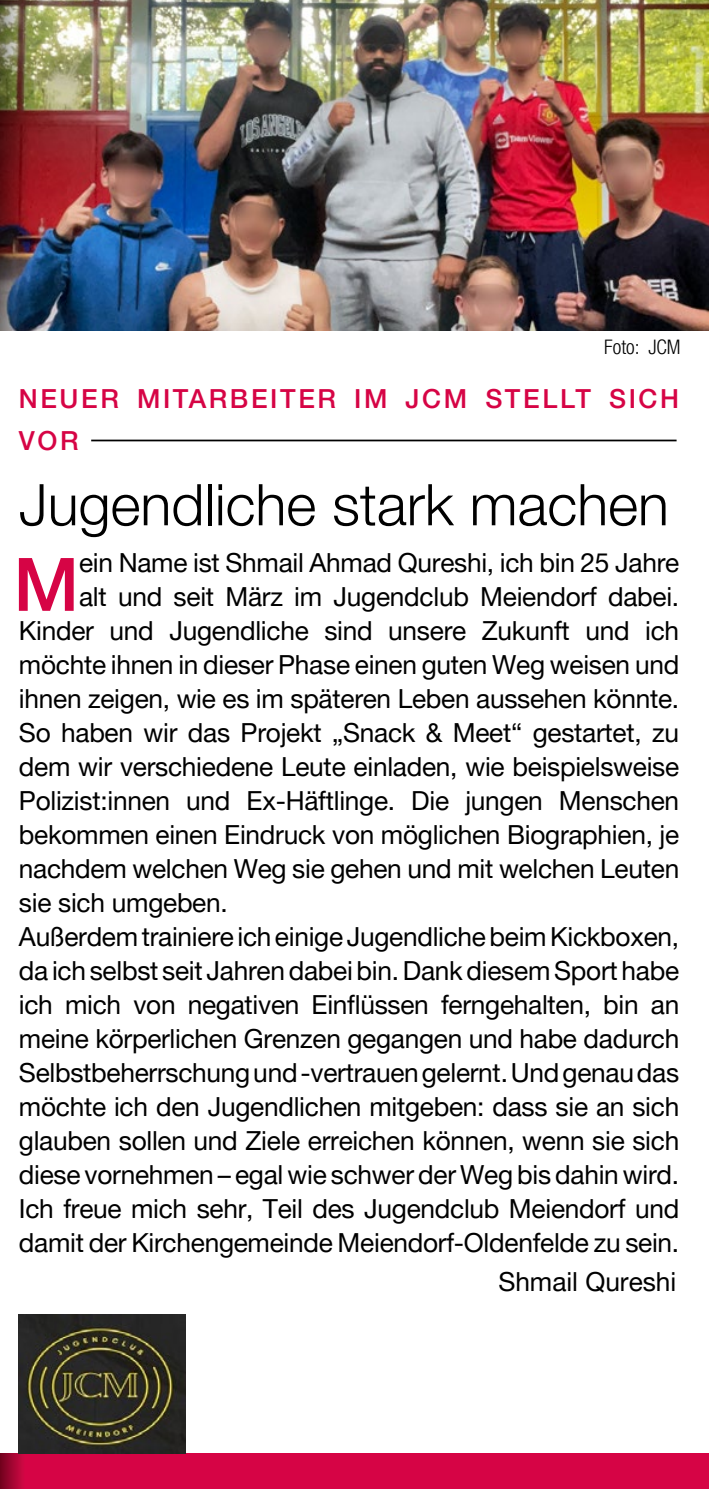
<style>
.page{position:relative;width:709px;height:1489px;background:#fff}
.page>*{position:absolute;margin:0;border:0;box-sizing:border-box;transform-origin:0 0}
.t1{font:500 73.75px "Helvetica Neue LT Pro";color:#d60445}
.t2{font:300 57.5px "Helvetica Neue LT Pro";color:#000}
.t3{font:26.25px "Helvetica Neue LT Pro";letter-spacing:-.01em;color:#000}
.t4{font:500 26.25px/42.5px "Helvetica Neue LT Pro";letter-spacing:.1em;color:#d60445}
.t5{font:300 condensed 20px "Helvetica Neue LT Pro";color:#000}
</style>
<div class="page">
<hr style="left:91px;top:439px;width:585px;height:2px;background:#000">
<img style="left:28px;top:0;width:681px;height:330px">
<img style="left:0;top:0;width:28px;height:330px">
<div style="left:0;top:1453px;width:709px;height:35px;background:#d60445"></div>
<svg style="left:0;top:1453px;width:25px;height:35px"></svg>
<img style="left:19px;top:1314px;width:167px;height:139px">
<p class="t5" style="left:604px;top:335px;width:78px">Foto: JCM</p>
<p class="t4" style="left:19px;top:377px;width:661px">NEUER MITARBEITER IM JCM STELLT SICH<br>VOR</p>
<h2 class="t2" style="left:19px;top:469px;width:651px">Jugendliche stark machen</h2>
<h1 class="t1" style="left:13px;top:540px;width:67px">M</h1>
<p class="t3" style="left:79px;top:546px;width:601px">ein Name ist Shmail Ahmad Qureshi, ich bin 25 Jahre</p>
<p class="t3" style="left:79px;top:580px;width:601px">alt und seit März im Jugendclub Meiendorf dabei.</p>
<p class="t3" style="left:19px;top:614px;width:661px">Kinder und Jugendliche sind unsere Zukunft und ich</p>
<p class="t3" style="left:19px;top:648px;width:662px">möchte ihnen in dieser Phase einen guten Weg weisen und</p>
<p class="t3" style="left:19px;top:682px;width:662px">ihnen zeigen, wie es im späteren Leben aussehen könnte.</p>
<p class="t3" style="left:19px;top:716px;width:661px">So haben wir das Projekt „Snack &amp; Meet“ gestartet, zu</p>
<p class="t3" style="left:19px;top:750px;width:662px">dem wir verschiedene Leute einladen, wie beispielsweise</p>
<p class="t3" style="left:19px;top:784px;width:662px">Polizist:innen und Ex-Häftlinge. Die jungen Menschen</p>
<p class="t3" style="left:19px;top:818px;width:662px">bekommen einen Eindruck von möglichen Biographien, je</p>
<p class="t3" style="left:19px;top:852px;width:662px">nachdem welchen Weg sie gehen und mit welchen Leuten</p>
<p class="t3" style="left:19px;top:886px;width:210px">sie sich umgeben.</p>
<p class="t3" style="left:19px;top:920px;width:661px">Außerdem trainiere ich einige Jugendliche beim Kickboxen,</p>
<p class="t3" style="left:19px;top:954px;width:661px">da ich selbst seit Jahren dabei bin. Dank diesem Sport habe</p>
<p class="t3" style="left:19px;top:988px;width:662px">ich mich von negativen Einflüssen ferngehalten, bin an</p>
<p class="t3" style="left:19px;top:1022px;width:662px">meine körperlichen Grenzen gegangen und habe dadurch</p>
<p class="t3" style="left:19px;top:1056px;width:661px">Selbstbeherrschung und -vertrauen gelernt. Und genau das</p>
<p class="t3" style="left:19px;top:1090px;width:662px">möchte ich den Jugendlichen mitgeben: dass sie an sich</p>
<p class="t3" style="left:19px;top:1124px;width:662px">glauben sollen und Ziele erreichen können, wenn sie sich</p>
<p class="t3" style="left:19px;top:1158px;width:661px">diese vornehmen – egal wie schwer der Weg bis dahin wird.</p>
<p class="t3" style="left:19px;top:1192px;width:662px">Ich freue mich sehr, Teil des Jugendclub Meiendorf und</p>
<p class="t3" style="left:19px;top:1226px;width:662px">damit der Kirchengemeinde Meiendorf-Oldenfelde zu sein.</p>
<p class="t3" style="left:498px;top:1265px;width:179px">Shmail Qureshi</p>
</div>
